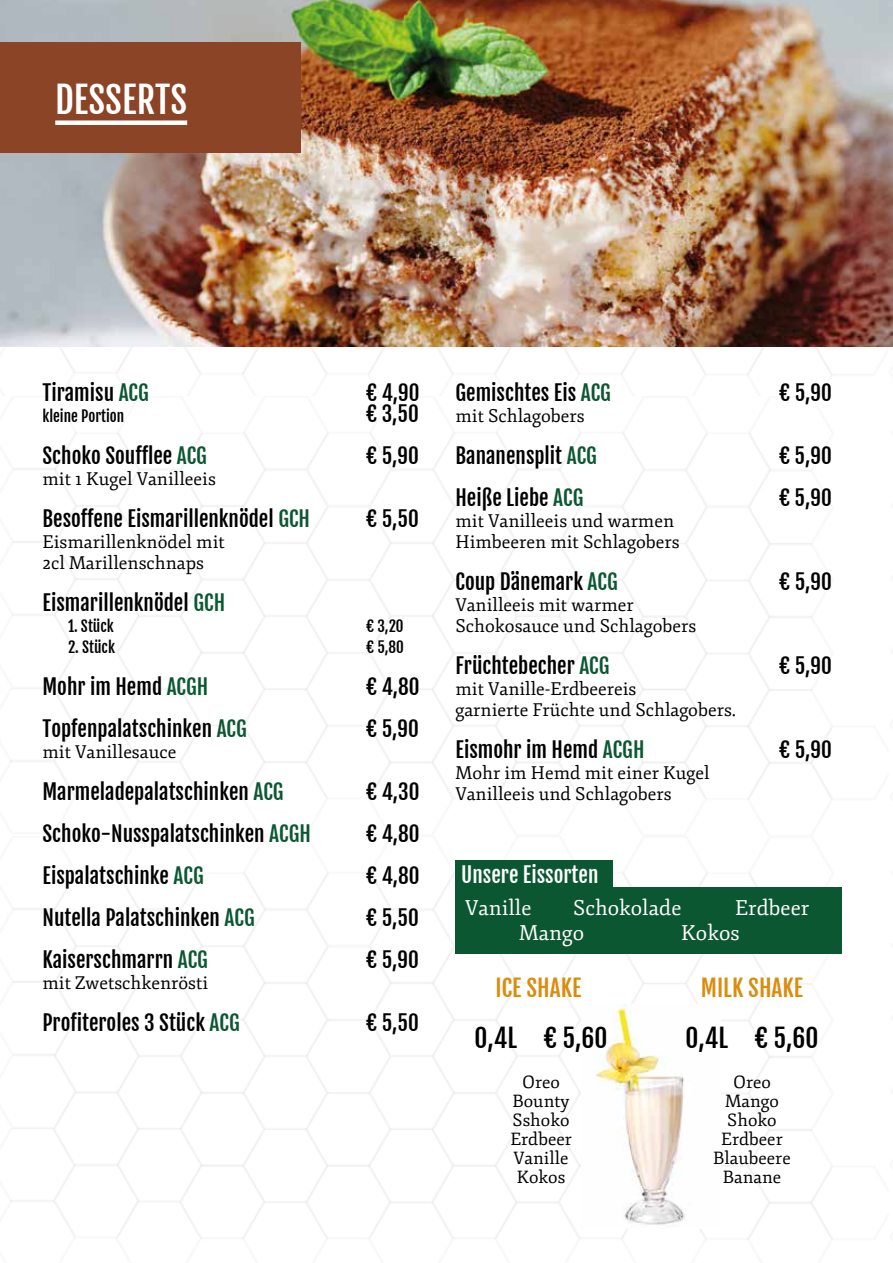
<style>
.page{position:relative;width:893px;height:1263px;background:#fff}
.page>*{position:absolute;margin:0;border:0;box-sizing:border-box;transform-origin:0 0}
.t1{font:36px "Fjalla One";color:#fff}
.t2{font:25.35px "Fjalla One";color:#000}
.t3{font:23.1px "Fjalla One";color:#da8c0c}
.t4{font:21px "Fjalla One";color:#000}
.t5{font:21px "Fjord One";color:#fff}
.t6{font:21px "Fjalla One";color:#fff}
.t7{font:18px/21px "Fjord One";color:#000}
.t8{font:17.4px/19px "Fjord One";color:#000;text-align:center}
.t9{font:15px "Fjalla One";color:#000}
.s1{color:#0b5732}
</style>
<div class="page">
<img style="left:0;top:0;width:893px;height:347px">
<div style="left:0;top:43px;width:300px;height:110px;background:#8b4425"></div>
<div style="left:55px;top:120px;width:132px;height:5px;background:#fff"></div>
<img style="left:595px;top:1004px;width:97px;height:225px">
<div style="left:455px;top:887px;width:387px;height:67px;background:#0b5732"></div>
<div style="left:455px;top:860px;width:158px;height:28px;background:#0b5732"></div>
<h1 class="t1" style="left:55px;top:77px;width:133px">DESSERTS</h1>
<p class="t4" style="left:43px;top:380px;width:108px">Tiramisu <span class="s1">ACG</span></p>
<p class="t4" style="left:367px;top:380px;width:55px">€ 4,90</p>
<p class="t9" style="left:43px;top:407px;width:83px">kleine Portion</p>
<p class="t4" style="left:367px;top:401px;width:54px">€ 3,50</p>
<p class="t4" style="left:43px;top:443px;width:166px">Schoko Soufflee <span class="s1">ACG</span></p>
<p class="t4" style="left:366px;top:443px;width:54px">€ 5,90</p>
<p class="t7" style="left:43px;top:469px;width:175px">mit 1 Kugel Vanilleeis</p>
<p class="t4" style="left:43px;top:506px;width:269px">Besoffene Eismarillenknödel <span class="s1">GCH</span></p>
<p class="t4" style="left:367px;top:506px;width:54px">€ 5,50</p>
<p class="t7" style="left:43px;top:532px;width:184px">Eismarillenknödel mit<br>2cl Marillenschnaps</p>
<p class="t4" style="left:43px;top:590px;width:184px">Eismarillenknödel <span class="s1">GCH</span></p>
<p class="t9" style="left:68px;top:617px;width:47px">1. Stück</p>
<p class="t9" style="left:367px;top:617px;width:39px">€ 3,20</p>
<p class="t9" style="left:68px;top:638px;width:48px">2. Stück</p>
<p class="t9" style="left:367px;top:638px;width:39px">€ 5,80</p>
<p class="t4" style="left:43px;top:674px;width:167px">Mohr im Hemd <span class="s1">ACGH</span></p>
<p class="t4" style="left:367px;top:674px;width:55px">€ 4,80</p>
<p class="t4" style="left:43px;top:716px;width:206px">Topfenpalatschinken <span class="s1">ACG</span></p>
<p class="t4" style="left:367px;top:716px;width:54px">€ 5,90</p>
<p class="t7" style="left:43px;top:742px;width:135px">mit Vanillesauce</p>
<p class="t4" style="left:43px;top:779px;width:243px">Marmeladepalatschinken <span class="s1">ACG</span></p>
<p class="t4" style="left:367px;top:779px;width:55px">€ 4,30</p>
<p class="t4" style="left:43px;top:821px;width:270px">Schoko-Nusspalatschinken <span class="s1">ACGH</span></p>
<p class="t4" style="left:367px;top:821px;width:55px">€ 4,80</p>
<p class="t4" style="left:42px;top:863px;width:163px">Eispalatschinke <span class="s1">ACG</span></p>
<p class="t4" style="left:367px;top:863px;width:55px">€ 4,80</p>
<p class="t4" style="left:42px;top:905px;width:214px">Nutella Palatschinken <span class="s1">ACG</span></p>
<p class="t4" style="left:367px;top:905px;width:54px">€ 5,50</p>
<p class="t4" style="left:42px;top:947px;width:167px">Kaiserschmarrn <span class="s1">ACG</span></p>
<p class="t4" style="left:367px;top:947px;width:54px">€ 5,90</p>
<p class="t7" style="left:43px;top:973px;width:167px">mit Zwetschkenrösti</p>
<p class="t4" style="left:43px;top:1010px;width:199px">Profiteroles 3 Stück <span class="s1">ACG</span></p>
<p class="t4" style="left:367px;top:1010px;width:54px">€ 5,50</p>
<p class="t4" style="left:455px;top:380px;width:157px">Gemischtes Eis <span class="s1">ACG</span></p>
<p class="t4" style="left:779px;top:380px;width:54px">€ 5,90</p>
<p class="t7" style="left:455px;top:406px;width:131px">mit Schlagobers</p>
<p class="t4" style="left:455px;top:443px;width:143px">Bananensplit <span class="s1">ACG</span></p>
<p class="t4" style="left:779px;top:443px;width:54px">€ 5,90</p>
<p class="t4" style="left:455px;top:485px;width:129px">Heiße Liebe <span class="s1">ACG</span></p>
<p class="t4" style="left:779px;top:485px;width:54px">€ 5,90</p>
<p class="t7" style="left:455px;top:511px;width:226px">mit Vanilleeis und warmen<br>Himbeeren mit Schlagobers</p>
<p class="t4" style="left:455px;top:569px;width:164px">Coup Dänemark <span class="s1">ACG</span></p>
<p class="t4" style="left:779px;top:569px;width:54px">€ 5,90</p>
<p class="t7" style="left:455px;top:595px;width:242px">Vanilleeis mit warmer<br>Schokosauce und Schlagobers</p>
<p class="t4" style="left:455px;top:653px;width:156px">Früchtebecher <span class="s1">ACG</span></p>
<p class="t4" style="left:779px;top:653px;width:54px">€ 5,90</p>
<p class="t7" style="left:455px;top:679px;width:282px">mit Vanille-Erdbeereis<br>garnierte Früchte und Schlagobers.</p>
<p class="t4" style="left:455px;top:737px;width:191px">Eismohr im Hemd <span class="s1">ACGH</span></p>
<p class="t4" style="left:779px;top:737px;width:54px">€ 5,90</p>
<p class="t7" style="left:455px;top:763px;width:256px">Mohr im Hemd mit einer Kugel<br>Vanilleeis und Schlagobers</p>
<p class="t6" style="left:461px;top:862px;width:139px">Unsere Eissorten</p>
<p class="t5" style="left:465px;top:895px;width:68px">Vanille</p>
<p class="t5" style="left:573px;top:895px;width:110px">Schokolade</p>
<p class="t5" style="left:735px;top:895px;width:76px">Erdbeer</p>
<p class="t5" style="left:519px;top:920px;width:66px">Mango</p>
<p class="t5" style="left:681px;top:920px;width:60px">Kokos</p>
<p class="t3" style="left:495px;top:974px;width:87px">ICE SHAKE</p>
<p class="t3" style="left:701px;top:974px;width:104px">MILK SHAKE</p>
<p class="t2" style="left:475px;top:1022px;width:134px">0,4L € 5,60</p>
<p class="t8" style="left:510px;top:1073px;width:63px">Oreo<br>Bounty<br>Sshoko<br>Erdbeer<br>Vanille<br>Kokos</p>
<p class="t2" style="left:686px;top:1022px;width:134px">0,4L € 5,60</p>
<p class="t8" style="left:713px;top:1073px;width:79px">Oreo<br>Mango<br>Shoko<br>Erdbeer<br>Blaubeere<br>Banane</p>
</div>
